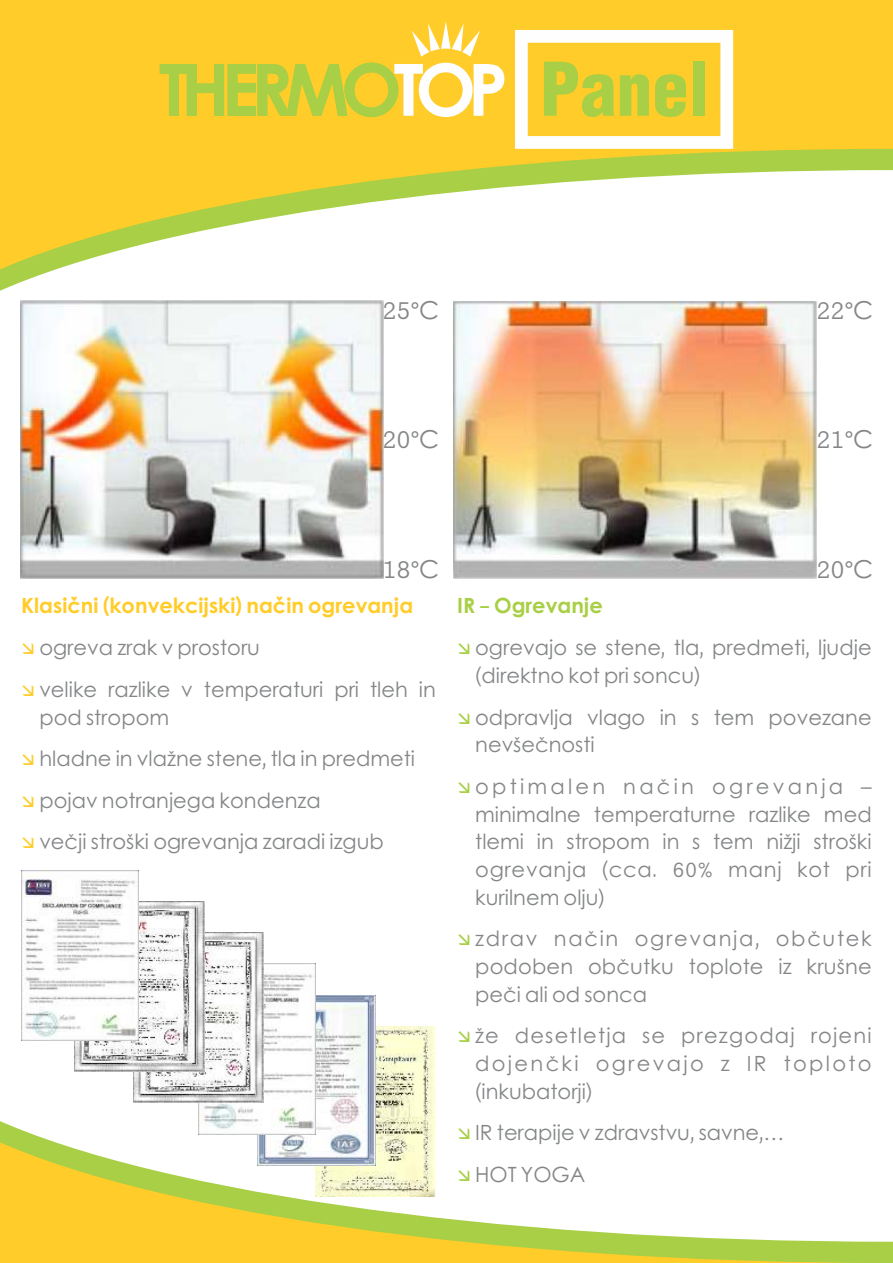
<style>
.page{position:relative;width:893px;height:1263px;background:#fff}
.page>*{position:absolute;margin:0;border:0;box-sizing:border-box;transform-origin:0 0}
.t1{font:900 condensed 72.15px "Helvetica";color:#a8cf45}
.t2{font:24.75px "Levenim";color:#848688}
.t3{font:21px/27.8px "Levenim";color:#848688}
.t4{font:700 21px "Levenim";color:#ffcc29}
.t5{font:700 21px "Levenim";color:#a8cf45}
</style>
<div class="page">
<img style="left:375px;top:1026px;width:61px;height:85px">
<img style="left:316px;top:995px;width:59px;height:116px">
<svg style="left:0;top:0;width:892px;height:279px;fill:#ffcc29"></svg>
<svg style="left:892px;top:0;width:1px;height:171px"></svg>
<svg style="left:0;top:1111px;width:436px;height:21px"></svg>
<svg style="left:0;top:1132px;width:892px;height:131px"></svg>
<svg style="left:892px;top:1241px;width:1px;height:22px"></svg>
<svg style="left:412px;top:21px;width:68px;height:36px"></svg>
<svg style="left:515px;top:30px;width:218px;height:119px"></svg>
<svg style="left:160px;top:63px;width:344px;height:54px;background:#dcd555"></svg>
<img style="left:199px;top:964px;width:117px;height:170px">
<img style="left:133px;top:933px;width:130px;height:170px">
<img style="left:20px;top:301px;width:364px;height:277px">
<img style="left:454px;top:301px;width:362px;height:277px">
<img style="left:74px;top:902px;width:130px;height:170px">
<img style="left:21px;top:871px;width:118px;height:170px">
<svg style="left:459px;top:1132px;width:10px;height:7px"></svg>
<svg style="left:459px;top:1170px;width:10px;height:11px"></svg>
<h1 class="t1" style="left:540px;top:62px;width:170px">Panel</h1>
<p class="t2" style="left:382px;top:295px;width:58px">25°C</p>
<p class="t2" style="left:816px;top:295px;width:58px">22°C</p>
<p class="t2" style="left:382px;top:425px;width:58px">20°C</p>
<p class="t2" style="left:816px;top:425px;width:58px">21°C</p>
<p class="t2" style="left:382px;top:555px;width:58px">18°C</p>
<p class="t4" style="left:21px;top:593px;width:393px">Klasični (konvekcijski) način ogrevanja</p>
<p class="t3" style="left:39px;top:629px;width:398px;line-height:41.5px">ogreva zrak v prostoru<br>velike razlike v temperaturi pri tleh in</p>
<p class="t3" style="left:39px;top:699px;width:377px;line-height:41.5px">pod stropom<br>hladne in vlažne stene, tla in predmeti pojav notranjega kondenza<br>večji stroški ogrevanja zaradi izgub</p>
<p class="t2" style="left:816px;top:555px;width:58px">20°C</p>
<p class="t5" style="left:457px;top:593px;width:147px">IR - Ogrevanje</p>
<p class="t3" style="left:475px;top:636px;width:398px">ogrevajo se stene, tla, predmeti, ljudje (direktno kot pri soncu)</p>
<p class="t3" style="left:475px;top:706px;width:398px">odpravlja vlago in s tem povezane nevšečnosti</p>
<p class="t3" style="left:475px;top:775px;width:398px;text-align:justify">optimalen način ogrevanja – minimalne temperaturne razlike med tlemi in stropom in s tem nižji stroški ogrevanja (cca. 60% manj kot pri kurilnem olju)</p>
<p class="t3" style="left:475px;top:927px;width:398px;text-align:justify">zdrav način ogrevanja, občutek podoben občutku toplote iz krušne peči ali od sonca</p>
<p class="t3" style="left:475px;top:1024px;width:398px;text-align:justify">že desetletja se prezgodaj rojeni dojenčki ogrevajo z IR toploto (inkubatorji)</p>
<p class="t3" style="left:475px;top:1114px;width:311px;line-height:41.5px">IR terapije v zdravstvu, savne,…<br>HOT YOGA</p>
</div>
